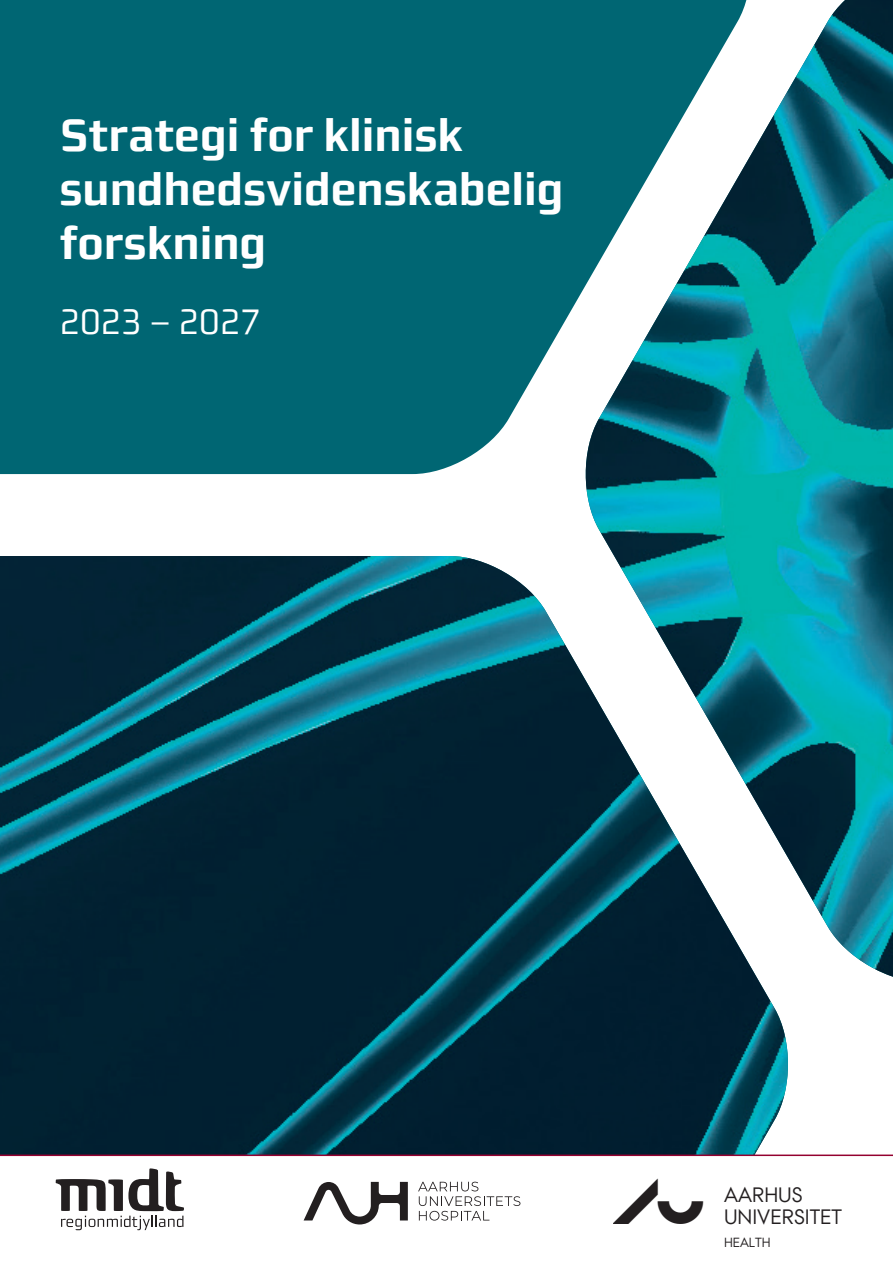
<style>
.page{position:relative;width:893px;height:1263px;background:#fff}
.page>*{position:absolute;margin:0;border:0;box-sizing:border-box;transform-origin:0 0}
.t1{font:700 45px "midtsans";color:#fff}
.t2{font:36px "midtsans";color:#fff}
.t3{font:20.85px/22.6px "AU Passata";color:#231f20}
.t4{font:13.2px "AU Passata";color:#231f20}
.s1{font-family:"AU Peto";font-size:45.45px}
</style>
<div class="page">
<img style="left:0;top:556px;width:788px;height:598px">
<svg style="left:0;top:1154px;width:893px;height:77px"></svg>
<svg style="left:56px;top:1168px;width:128px;height:62px"></svg>
<svg style="left:304px;top:1182px;width:104px;height:42px"></svg>
<svg style="left:418px;top:1182px;width:102px;height:38px"></svg>
<div style="left:0;top:0;width:581px;height:474px;background:#006673"></div>
<img style="left:584px;top:0;width:309px;height:977px">
<p class="t1" style="left:59px;top:109px;width:406px">Strategi for klinisk</p>
<p class="t1" style="left:59px;top:163px;width:506px">sundhedsvidenskabelig</p>
<p class="t1" style="left:59px;top:217px;width:208px">forskning</p>
<p class="t2" style="left:59px;top:301px;width:203px">2023 – 2027</p>
<p class="t3" style="left:612px;top:1183px;width:231px;text-indent:112px">AARHUS<br><span class="s1">AU</span> UNIVERSITET</p>
<p class="t4" style="left:724px;top:1234px;width:48px">HEALTH</p>
</div>
